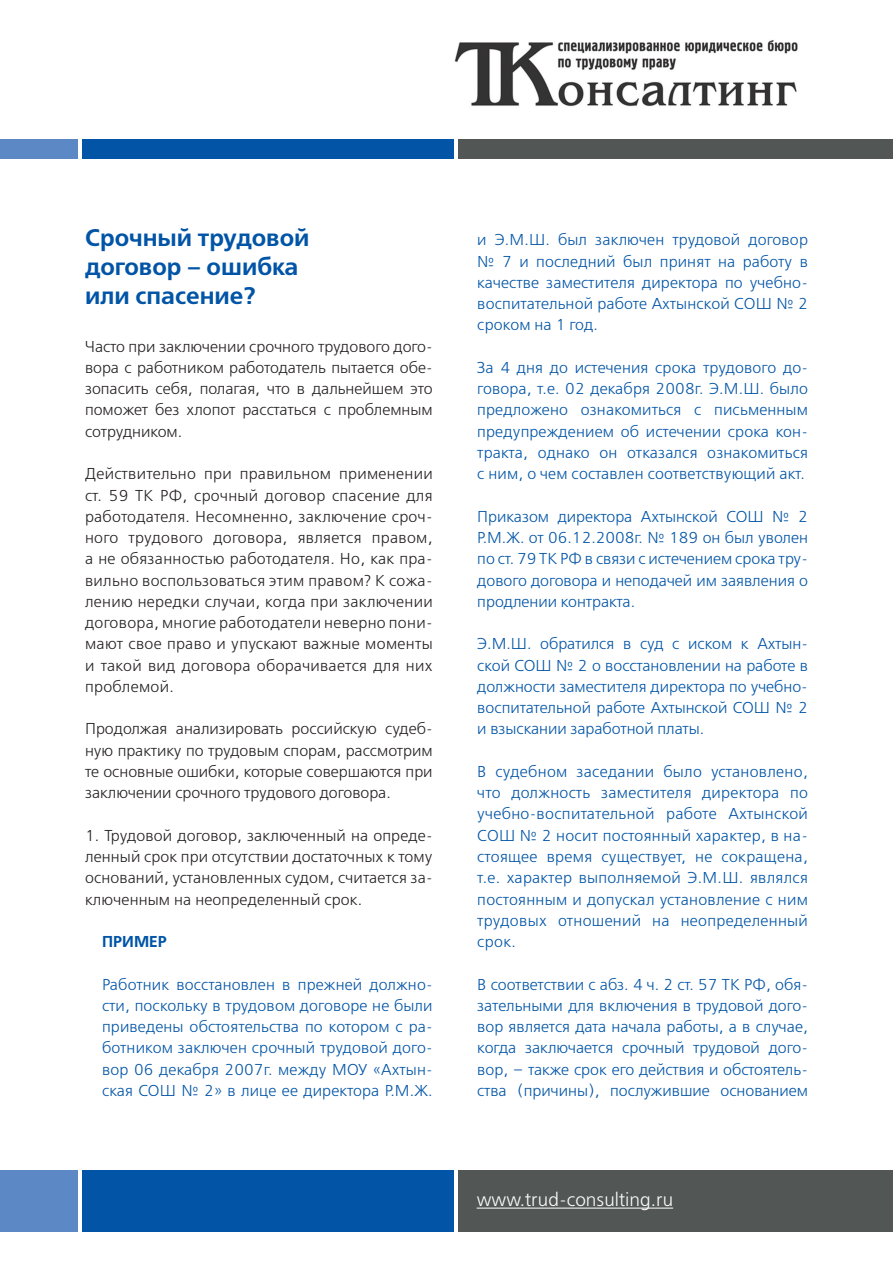
<style>
.page{position:relative;width:893px;height:1263px;background:#fff}
.page>*{position:absolute;margin:0;border:0;box-sizing:border-box;transform-origin:0 0}
.t1{font:700 24px/28.8px "Free Set C";color:#0154a6}
.t2{font:18.75px "Free Set C";color:#fff}
.t3{font:15.75px/21.3px "Free Set C";color:#0154a6;text-align:justify}
.t4{font:15.75px/21.3px "Free Set C";color:#231f20;text-align:justify}
.t5{font:700 15.75px "Free Set C";color:#0154a6}
</style>
<div class="page">
<img style="left:454px;top:40px;width:344px;height:67px">
<div style="left:0;top:139px;width:78px;height:20px;background:#5d88c6"></div>
<div style="left:83px;top:139px;width:371px;height:20px;background:#0154a6"></div>
<div style="left:458px;top:139px;width:435px;height:20px;background:#525756"></div>
<div style="left:0;top:1170px;width:78px;height:62px;background:#5d88c6"></div>
<div style="left:83px;top:1170px;width:371px;height:62px;background:#0154a6"></div>
<div style="left:458px;top:1170px;width:435px;height:62px;background:#525756"></div>
<hr style="left:477px;top:1207px;width:196px;height:1px;background:#fff">
<p class="t1" style="left:85px;top:225px;width:226px">Срочный трудовой договор – ошибка или спасение?</p>
<p class="t4" style="left:85px;top:336px;width:349px">Часто при заключении срочного трудового дого&shy;вора с работником работодатель пытается обе&shy;зопасить себя, полагая, что в дальнейшем это поможет без хлопот расстаться с проблемным сотрудником.</p>
<p class="t4" style="left:85px;top:464px;width:349px">Действительно при правильном применении ст. 59 ТК РФ, срочный договор спасение для работодателя. Несомненно, заключение сроч&shy;ного трудового договора, является правом, а не обязанностью работодателя. Н о, как пра&shy;вильно воспользоваться этим правом? К сожа&shy;лению нередки случаи, когда при заключении договора, многие работодатели неверно пони&shy;мают свое право и упускают важные моменты и такой вид договора оборачивается для них проблемой.</p>
<p class="t4" style="left:85px;top:719px;width:349px">П родолжая анализировать российскую судеб&shy;ную практику по трудовым спорам, рассмотрим те основные ошибки, которые совершаются при заключении срочного трудового договора.</p>
<p class="t4" style="left:85px;top:825px;width:349px">1. Трудовой договор, заключенный на опреде&shy;ленный срок при отсутствии достаточных к тому оснований, установленных судом, считается за&shy;ключенным на неопределенный срок.</p>
<p class="t5" style="left:102px;top:933px;width:66px">пример</p>
<p class="t3" style="left:102px;top:974px;width:332px">Работник восстановлен в прежней должно&shy;сти, поскольку в трудовом договоре не были приведены обстоятельства по котором с ра&shy;ботником заключен срочный трудовой дого&shy;вор 06 декабря 2007г. между МОУ</p>
<p class="t3" style="left:102px;top:1059px;width:332px;text-align:right">«Ахтын-<br>ская СОШ № 2» в лице ее директора Р.М .Ж.</p>
<p class="t3" style="left:477px;top:230px;width:332px">и Э.М .Ш. был заключен трудовой договор № 7 и последний был принят на работу в качестве заместителя директора по учебно&shy;воспитательной работе Ахтынской СОШ № 2 сроком на 1 год.</p>
<p class="t3" style="left:477px;top:358px;width:332px">За 4 дня до истечения срока трудового до&shy;говора, т.е. 02 декабря 2008г. Э.М .Ш. было предложено ознакомиться с письменным предупреждением об истечении срока кон&shy;тракта, однако он отказался ознакомиться с ним, о чем составлен соответствующий акт.</p>
<p class="t3" style="left:477px;top:506px;width:332px">П риказом директора Ахтынской СОШ № 2<br>Р.М .Ж. от 06.12.2008г. № 189 он был уволен по ст. 79 ТК РФ в связи с истечением срока тру&shy;дового договора и неподачей им заявления о продлении контракта.</p>
<p class="t3" style="left:477px;top:634px;width:332px">Э.М .Ш. обратился в суд с иском к Ахтын&shy;ской СОШ № 2 о восстановлении на работе в должности заместителя директора по учебно&shy;воспитательной работе Ахтынской СОШ № 2 и взыскании заработной платы.</p>
<p class="t3" style="left:477px;top:762px;width:332px">В судебном заседании было установлено, что должность заместителя директора по учебно-воспитательной работе Ахтынской СОШ № 2 носит постоянный характер, в на&shy;стоящее время существует, не сокращена, т.е. характер выполняемой Э.М .Ш. являлся постоянным и допускал установление с ним трудовых отношений на неопределенный срок.</p>
<p class="t3" style="left:477px;top:974px;width:332px">В соответствии с абз. 4 ч. 2 ст. 57 ТК РФ, обя&shy;зательными для включения в трудовой дого&shy;вор является дата начала работы, а в случае, когда заключается срочный трудовой дого&shy;вор, – также срок его действия и обстоятель&shy;ства (причины), послужившие основанием</p>
<p class="t2" style="left:477px;top:1190px;width:198px">www.trud-consulting.ru</p>
</div>
